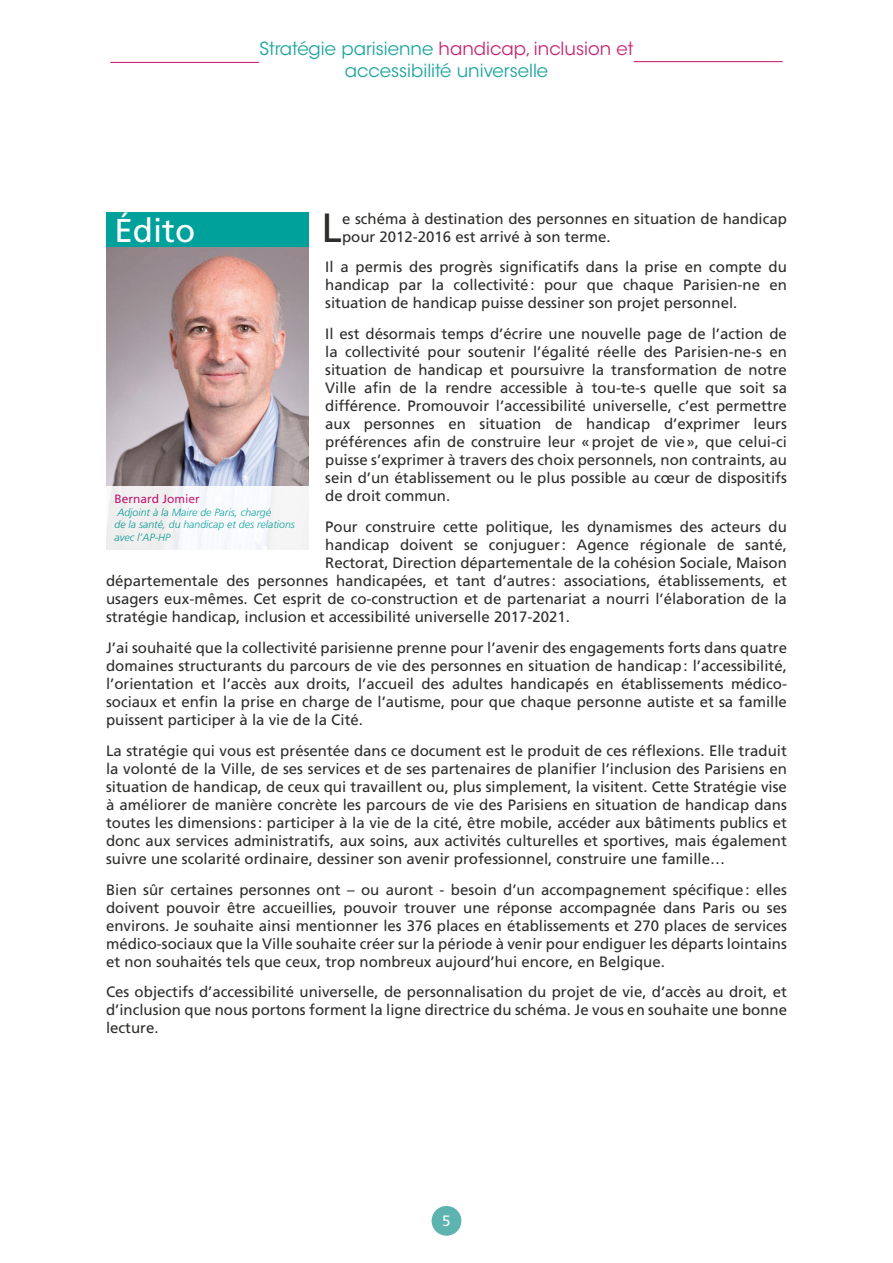
<style>
.page{position:relative;width:893px;height:1263px;background:#fff}
.page>*{position:absolute;margin:0;border:0;box-sizing:border-box;transform-origin:0 0}
.t1{font:40.8px "Frutiger LT Std";color:#2e2d2c}
.t2{font:33px "Frutiger LT Std";color:#fff}
.t3{font:18px/21.6px "ITC Avant Garde Std";color:#1fa69f;text-align:center}
.t4{font:15px/18px "Frutiger LT Std";color:#2e2d2c;text-align:justify}
.t5{font:15px "Frutiger LT Std";color:#fff}
.t6{font:12px "Frutiger LT Std";color:#c40f6e}
.t7{font:italic 300 10.5px/12.6px "Frutiger LT Std";color:#00a19b}
.s1{color:#c72774}
</style>
<div class="page">
<div style="left:431px;top:1205px;width:30px;height:30px;background:#5db3af;border-radius:50%"></div>
<hr style="left:633px;top:61px;width:149px;height:1px;background:#c40f6e">
<hr style="left:110px;top:62px;width:149px;height:1px;background:#c40f6e">
<img style="left:106px;top:246px;width:202px;height:239px">
<div style="left:106px;top:212px;width:202px;height:34px;background:#00a19b"></div>
<div style="left:106px;top:485px;width:202px;height:64px;background:#f6f5f6"></div>
<p class="t3" style="left:259px;top:38px;width:375px">Stratégie parisienne <span class="s1">handicap, inclusion et </span>accessibilité universelle</p>
<h2 class="t2" style="left:114px;top:211px;width:82px">Édito</h2>
<h1 class="t1" style="left:321px;top:203px;width:22px">L</h1>
<p class="t4" style="left:342px;top:209px;width:446px">e schéma à destination des personnes en situation de handicap pour 2012-2016 est arrivé à son terme.</p>
<p class="t4" style="left:325px;top:258px;width:463px">Il a permis des progrès significatifs dans la prise en compte du handicap par la collectivité: pour que chaque Parisien-ne en situation de handicap puisse dessiner son projet personnel.</p>
<p class="t4" style="left:325px;top:325px;width:463px">Il est désormais temps d’écrire une nouvelle page de l’action de la collectivité pour soutenir l’égalité réelle des Parisien-ne-s en situation de handicap et poursuivre la transformation de notre Ville afin de la rendre accessible à tou-te-s quelle que soit sa différence. Promouvoir l’accessibilité universelle, c’est permettre aux personnes en situation de handicap d’exprimer leurs préférences afin de construire leur «projet de vie», que celui-ci puisse s’exprimer à travers des choix personnels, non contraints, au sein d’un établissement ou le plus possible au cœur de dispositifs de droit commun.</p>
<p class="t4" style="left:325px;top:518px;width:463px">Pour construire cette politique, les dynamismes des acteurs du</p>
<p class="t4" style="left:325px;top:536px;width:463px">handicap doivent se conjuguer: Agence régionale de santé,</p>
<p class="t4" style="left:325px;top:554px;width:463px">Rectorat, Direction départementale de la cohésion Sociale, Maison</p>
<p class="t4" style="left:106px;top:572px;width:682px">départementale des personnes handicapées, et tant d’autres: associations, établissements, et</p>
<p class="t4" style="left:106px;top:590px;width:682px">usagers eux-mêmes. Cet esprit de co-construction et de partenariat a nourri l’élaboration de la</p>
<p class="t4" style="left:106px;top:608px;width:465px">stratégie handicap, inclusion et accessibilité universelle 2017-2021.</p>
<p class="t4" style="left:106px;top:638px;width:682px">J’ai souhaité que la collectivité parisienne prenne pour l’avenir des engagements forts dans quatre domaines structurants du parcours de vie des personnes en situation de handicap: l’accessibilité, l’orientation et l’accès aux droits, l’accueil des adultes handicapés en établissements médico&shy;sociaux et enfin la prise en charge de l’autisme, pour que chaque personne autiste et sa famille puissent participer à la vie de la Cité.</p>
<p class="t4" style="left:106px;top:741px;width:682px">La stratégie qui vous est présentée dans ce document est le produit de ces réflexions. Elle traduit la volonté de la Ville, de ses services et de ses partenaires de planifier l’inclusion des Parisiens en situation de handicap, de ceux qui travaillent ou, plus simplement, la visitent. Cette Stratégie vise à améliorer de manière concrète les parcours de vie des Parisiens en situation de handicap dans toutes les dimensions: participer à la vie de la cité, être mobile, accéder aux bâtiments publics et donc aux services administratifs, aux soins, aux activités culturelles et sportives, mais également suivre une scolarité ordinaire, dessiner son avenir professionnel, construire une famille…</p>
<p class="t4" style="left:106px;top:880px;width:682px">Bien sûr certaines personnes ont – ou auront - besoin d’un accompagnement spécifique: elles doivent pouvoir être accueillies, pouvoir trouver une réponse accompagnée dans Paris ou ses environs. Je souhaite ainsi mentionner les 376 places en établissements et 270 places de services médico-sociaux que la Ville souhaite créer sur la période à venir pour endiguer les départs lointains et non souhaités tels que ceux, trop nombreux aujourd’hui encore, en Belgique.</p>
<p class="t4" style="left:106px;top:983px;width:682px">Ces objectifs d’accessibilité universelle, de personnalisation du projet de vie, d’accès au droit, et d’inclusion que nous portons forment la ligne directrice du schéma. Je vous en souhaite une bonne lecture.</p>
<p class="t6" style="left:114px;top:492px;width:87px">Bernard Jomier</p>
<p class="t7" style="left:114px;top:506px;width:182px">Adjoint à la Maire de Paris, chargé<br>de la santé, du handicap et des relations avec l’AP-HP</p>
<p class="t5" style="left:442px;top:1212px;width:10px">5</p>
</div>
